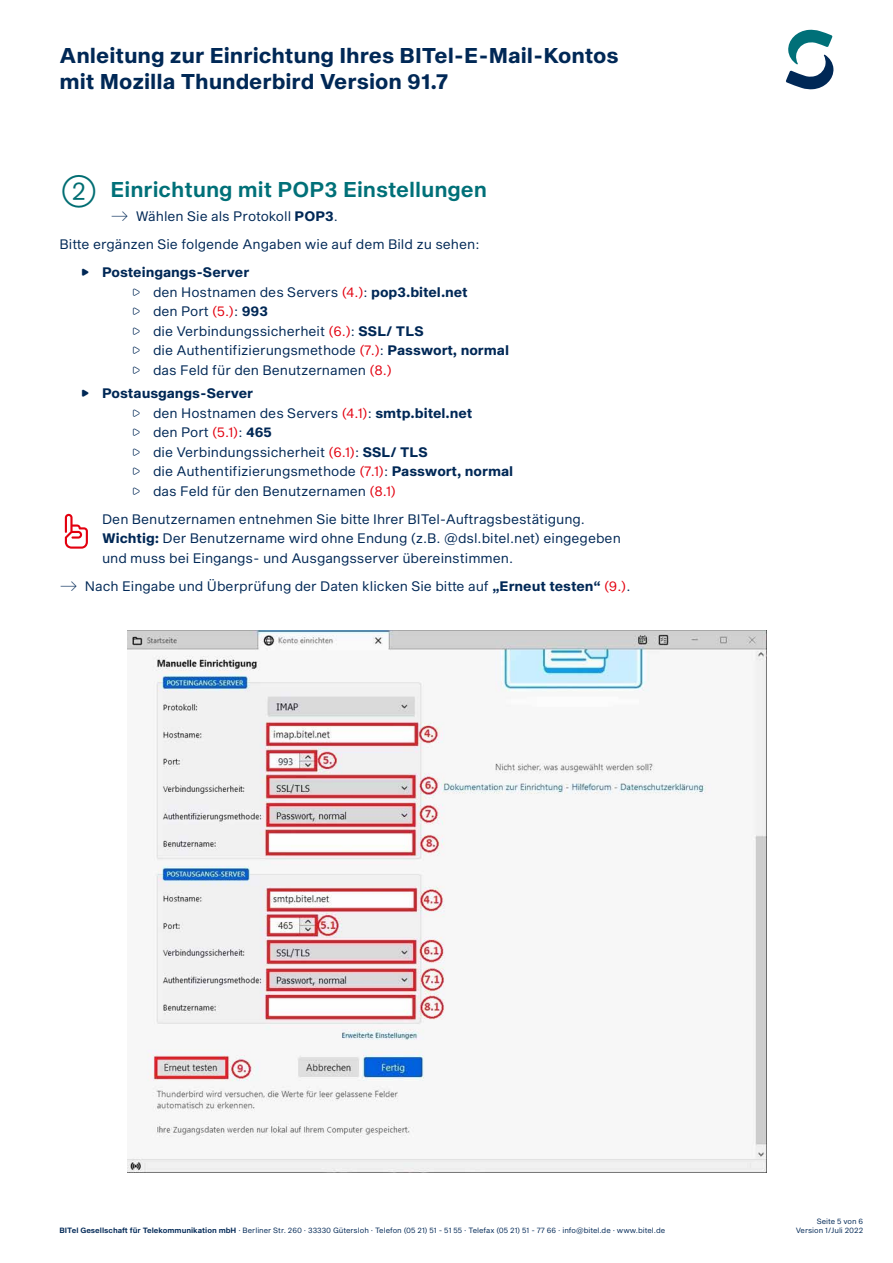
<style>
.page{position:relative;width:893px;height:1263px;background:#fff}
.page>*{position:absolute;margin:0;border:0;box-sizing:border-box;transform-origin:0 0}
.t1{font:700 21px/26.2px "S Sequel";color:#002856}
.t2{font:21px "S Sequel Semi";color:#007078}
.t3{font:13.5px/19.5px "S Sequel";color:#002856}
.t4{font:7.5px/9.3px "S Sequel";color:#002856;text-align:right}
.s1{font-weight:700}
.s2{color:#e3000f}
.s3{font-family:"S Sequel Semi"}
</style>
<div class="page">
<svg style="left:786px;top:30px;width:48px;height:59px"></svg>
<svg style="left:65px;top:514px;width:23px;height:35px"></svg>
<img style="left:128px;top:630px;width:639px;height:542px">
<h1 class="t1" style="left:60px;top:43px;width:561px">Anleitung zur Einrichtung Ihres BITel-E-Mail-Kontos mit Mozilla Thunderbird Version 91.7</h1>
<h1 class="t2" style="left:111px;top:175px;width:378px">Einrichtung mit POP3 Einstellungen</h1>
<p class="t3" style="left:60px;top:203px;width:421px;line-height:28px;text-indent:76px">Wählen Sie als Protokoll <span class="s1">POP3</span>.<br>Bitte ergänzen Sie folgende Angaben wie auf dem Bild zu sehen:</p>
<p class="t3" style="left:153px;top:263px;width:357px;text-indent:-51px"><span class="s1">Posteingangs-Server<br></span>den Hostnamen des Servers <span class="s2">(4.)</span>: <span class="s1">pop3.bitel.net<br></span>den Port <span class="s2">(5.)</span>: <span class="s1">993<br></span>die Verbindungssicherheit <span class="s2">(6.)</span>: <span class="s1">SSL/ TLS<br></span>die Authentifizierungsmethode <span class="s2">(7.)</span>: <span class="s1">Passwort, normal </span>das Feld für den Benutzernamen <span class="s2">(8.)</span></p>
<p class="t3" style="left:153px;top:384px;width:362px;text-indent:-51px"><span class="s1">Postausgangs-Server<br></span>den Hostnamen des Servers <span class="s2">(4.1)</span>: <span class="s1">smtp.bitel.net<br></span>den Port <span class="s2">(5.1)</span>: <span class="s1">465<br></span>die Verbindungssicherheit <span class="s2">(6.1)</span>: <span class="s1">SSL/ TLS<br></span>die Authentifizierungsmethode <span class="s2">(7.1)</span>: <span class="s1">Passwort, normal </span>das Feld für den Benutzernamen <span class="s2">(8.1)</span></p>
<p class="t3" style="left:102px;top:510px;width:520px">Den Benutzernamen entnehmen Sie bitte Ihrer BITel-Auftragsbestätigung.<br><span class="s1">Wichtig:</span> Der Benutzername wird ohne Endung (z.B. @dsl.bitel.net) eingegeben und muss bei Eingangs- und Ausgangsserver übereinstimmen.</p>
<p class="t3" style="left:85px;top:577px;width:547px">Nach Eingabe und Überprüfung der Daten klicken Sie bitte auf <span class="s1">„Erneut testen“</span> <span class="s2">(9.)</span>.</p>
<p class="t4" style="left:60px;top:1226px;width:607px"><span class="s3">BITel Gesellschaft für Telekommunikation mbH</span> · Berliner Str. 260 · 33330 Gütersloh · Telefon (05 21) 51 - 51 55 · Telefax (05 21) 51 - 77 66 · info@bitel.de · www.bitel.de</p>
<p class="t4" style="left:796px;top:1217px;width:69px">Seite 5 von 6<br>Version 1/Juli 2022</p>
</div>
